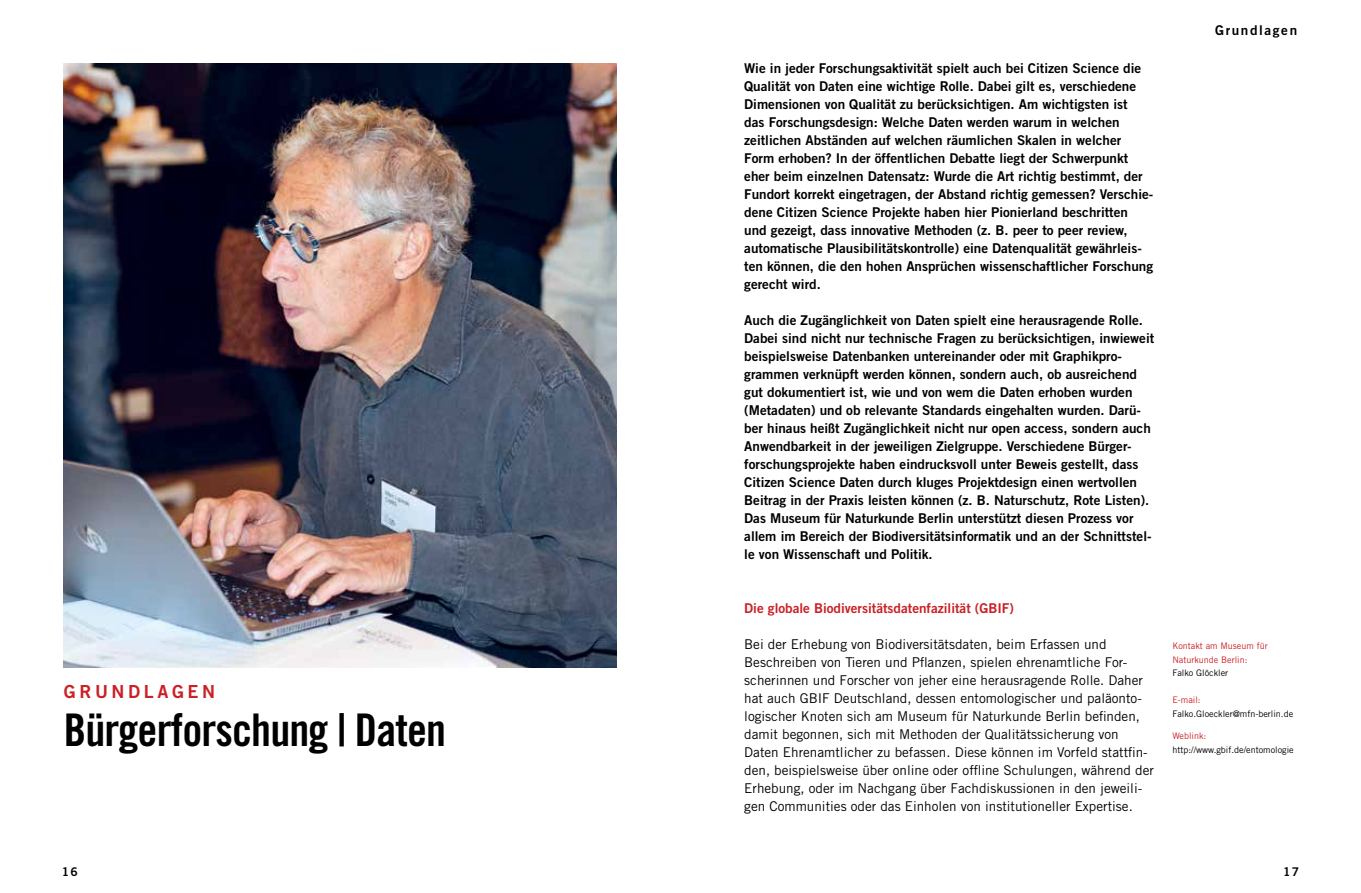
<style>
.page{position:relative;width:1361px;height:893px;background:#fff}
.page>*{position:absolute;margin:0;border:0;box-sizing:border-box;transform-origin:0 0}
.t1{font:45px "Trade Gothic LT Std Bd Cn 20";letter-spacing:-.02em;color:#000}
.t2{font:18px "Trade Gothic LT Std Bd 2";letter-spacing:.2em;color:#ca2026}
.t3{font:13.5px/18px "Trade Gothic LT Std Bd 2";color:#000}
.t4{font:13.5px/18px "Trade Gothic LT Std";color:#000}
.t5{font:13.5px "Trade Gothic LT Std Bd 2";color:#ca2026}
.t6{font:13.5px "Trade Gothic LT Std Bd 2";letter-spacing:.12em;color:#000}
.t7{font:12px "Trade Gothic LT Std Bd 2";color:#000}
.t8{font:9px "Trade Gothic LT Std";color:#000}
.t9{font:9px/13.5px "Trade Gothic LT Std";color:#ca2026}
</style>
<div class="page">
<img style="left:64px;top:64px;width:553px;height:603px">
<h2 class="t2" style="left:64px;top:681px;width:153px">GRUNDLAGEN</h2>
<h1 class="t1" style="left:64px;top:703px;width:384px">Bürgerforschung | Daten</h1>
<p class="t3" style="left:744px;top:59px;width:410px">Wie in jeder Forschungsaktivität spielt auch bei Citizen Science die Qualität von Daten eine wichtige Rolle. Dabei gilt es, verschiedene Dimensionen von Qualität zu berücksichtigen. Am wichtigsten ist<br>das Forschungsdesign: Welche Daten werden warum in welchen zeitlichen Abständen auf welchen räumlichen Skalen in welcher Form erhoben? In der öffentlichen Debatte liegt der Schwerpunkt eher beim einzelnen Datensatz: Wurde die Art richtig bestimmt, der Fundort korrekt eingetragen, der Abstand richtig gemessen? Verschie&shy;dene Citizen Science Projekte haben hier Pionierland beschritten und gezeigt, dass innovative Methoden (z. B. peer to peer review, automatische Plausibilitätskontrolle) eine Datenqualität gewährleis&shy;ten können, die den hohen Ansprüchen wissenschaftlicher Forschung gerecht wird.</p>
<p class="t3" style="left:744px;top:311px;width:411px">Auch die Zugänglichkeit von Daten spielt eine herausragende Rolle.<br>Dabei sind nicht nur technische Fragen zu berücksichtigen, inwieweit beispielsweise Datenbanken untereinander oder mit Graphikpro&shy;grammen verknüpft werden können, sondern auch, ob ausreichend gut dokumentiert ist, wie und von wem die Daten erhoben wurden (Metadaten) und ob relevante Standards eingehalten wurden. Darü&shy;ber hinaus heißt Zugänglichkeit nicht nur open access, sondern auch Anwendbarkeit in der jeweiligen Zielgruppe. Verschiedene Bürger&shy;forschungsprojekte haben eindrucksvoll unter Beweis gestellt, dass Citizen Science Daten durch kluges Projektdesign einen wertvollen Beitrag in der Praxis leisten können (z. B. Naturschutz, Rote Listen).<br>Das Museum für Naturkunde Berlin unterstützt diesen Prozess vor allem im Bereich der Biodiversitätsinformatik und an der Schnittstel&shy;le von Wissenschaft und Politik.</p>
<p class="t5" style="left:744px;top:600px;width:271px">Die globale Biodiversitätsdatenfazilität (GBIF)</p>
<p class="t4" style="left:744px;top:635px;width:411px">Bei der Erhebung von Biodiversitätsdaten, beim Erfassen und Beschreiben von Tieren und Pflanzen, spielen ehrenamtliche For&shy;scherinnen und Forscher von jeher eine herausragende Rolle. Daher hat auch GBIF Deutschland, dessen entomologischer und paläonto&shy;logischer Knoten sich am Museum für Naturkunde Berlin befinden, damit begonnen, sich mit Methoden der Qualitätssicherung von Daten Ehrenamtlicher zu befassen. Diese können im Vorfeld stattfin&shy;den, beispielsweise über online oder offline Schulungen, während der Erhebung, oder im Nachgang über Fachdiskussionen in den jeweili&shy;gen Communities oder das Einholen von institutioneller Expertise.</p>
<p class="t6" style="left:1215px;top:22px;width:84px">Grundlagen</p>
<p class="t9" style="left:1172px;top:639px;width:97px">Kontakt am Museum für<br>Naturkunde Berlin:</p>
<p class="t8" style="left:1172px;top:668px;width:57px">Falko Glöckler</p>
<p class="t9" style="left:1172px;top:693px;width:30px">E-mail:</p>
<p class="t8" style="left:1172px;top:708px;width:122px">Falko.Gloeckler@mfn-berlin.de</p>
<p class="t9" style="left:1172px;top:729px;width:35px">Weblink:</p>
<p class="t8" style="left:1172px;top:744px;width:123px">http://www.gbif.de/entomologie</p>
<p class="t7" style="left:62px;top:864px;width:18px">16</p>
<p class="t7" style="left:1283px;top:864px;width:18px">17</p>
</div>
